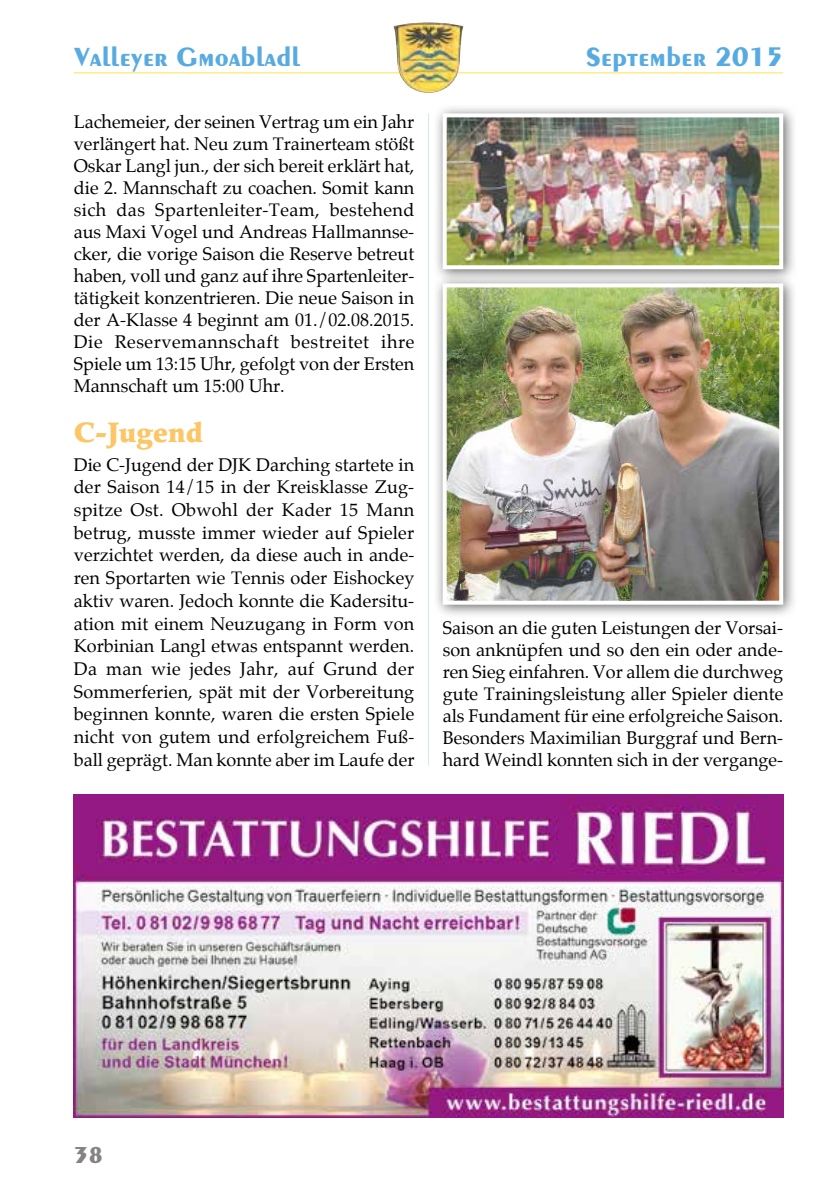
<style>
.page{position:relative;width:840px;height:1191px;background:#fff}
.page>*{position:absolute;margin:0;border:0;box-sizing:border-box;transform-origin:0 0}
.t1{font:700 28px "Peignot";color:#58abe0}
.t2{font:900 28px "Palatino";color:#fcc665}
.t3{font:700 24px "Peignot";color:#878384}
.t4{font:18px/22px "Palatino";color:#000;text-align:justify}
</style>
<div class="page">
<hr style="left:74px;top:72px;width:708px;height:2px;background:#fdee86">
<img style="left:393px;top:25px;width:68px;height:49px">
<img style="left:395px;top:22px;width:64px;height:71px">
<hr style="left:428px;top:113px;width:1px;height:652px;background:#d5e5f7">
<img style="left:74px;top:794px;width:708px;height:323px">
<div style="left:432px;top:103px;width:365px;height:180px;background:#000;opacity:.6"></div>
<img style="left:447px;top:118px;width:330px;height:146px">
<div style="left:442px;top:113px;width:340px;height:156px;border:4px solid #fff"></div>
<div style="left:432px;top:273px;width:365px;height:345px;background:#000;opacity:.6"></div>
<img style="left:447px;top:288px;width:330px;height:311px">
<div style="left:442px;top:283px;width:340px;height:321px;border:4px solid #fff"></div>
<h1 class="t1" style="left:74px;top:41px;width:228px">Valleyer Gmoabladl</h1>
<h1 class="t1" style="left:585px;top:41px;width:199px">September 2015</h1>
<p class="t4" style="left:74px;top:111px;width:342px">Lachemeier, der seinen Vertrag um ein Jahr verlängert hat. Neu zum Trainerteam stößt Oskar Langl jun., der sich bereit erklärt hat, die 2. Mannschaft zu coachen. Somit kann sich das Spartenleiter-Team, bestehend aus Maxi Vogel und Andreas Hallmannse&shy;cker, die vorige Saison die Reserve betreut haben, voll und ganz auf ihre Spartenleiter&shy;tätigkeit konzentrieren. Die neue Saison in der A-Klasse 4 beginnt am 01./02.08.2015.<br>Die Reservemannschaft bestreitet ihre Spiele um 13:15 Uhr, gefolgt von der Ersten Mannschaft um 15:00 Uhr.</p>
<h1 class="t2" style="left:74px;top:416px;width:131px">C-Jugend</h1>
<p class="t4" style="left:74px;top:453px;width:342px;line-height:22.6px">Die C-Jugend der DJK Darching startete in der Saison 14/15 in der Kreisklasse Zug&shy;spitze Ost. Obwohl der Kader 15 Mann betrug, musste immer wieder auf Spieler verzichtet werden, da diese auch in ande&shy;ren Sportarten wie Tennis oder Eishockey aktiv waren. Jedoch konnte die Kadersitu&shy;ation mit einem Neuzugang in Form von Korbinian Langl etwas entspannt werden.<br>Da man wie jedes Jahr, auf Grund der Sommerferien, spät mit der Vorbereitung beginnen konnte, waren die ersten Spiele nicht von gutem und erfolgreichem Fuß&shy;ball geprägt. Man konnte aber im Laufe der</p>
<p class="t4" style="left:442px;top:616px;width:342px">Saison an die guten Leistungen der Vorsai&shy;son anknüpfen und so den ein oder ande&shy;ren Sieg einfahren. Vor allem die durchweg gute Trainingsleistung aller Spieler diente als Fundament für eine erfolgreiche Saison.<br>Besonders Maximilian Burggraf und Bern&shy;hard Weindl konnten sich in der vergange-</p>
<h2 class="t3" style="left:74px;top:1141px;width:31px">38</h2>
</div>
